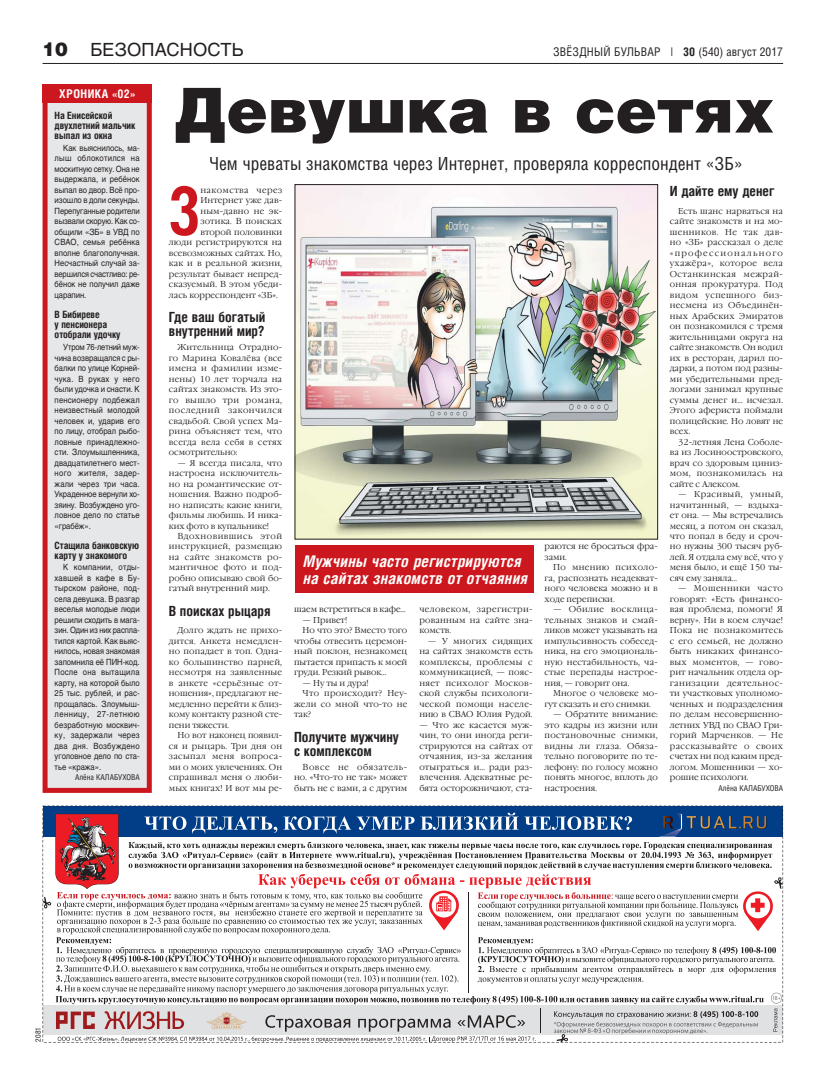
<style>
.page{position:relative;width:820px;height:1078px;background:#fff}
.page>*{position:absolute;margin:0;border:0;box-sizing:border-box;transform-origin:0 0}
.t1{font:700 66.6px "Helios Cond";color:#cc171e;scale:.9 1}
.t2{font:900 62px "Helios";color:#231f20}
.t3{font:18px "Helios Cond";color:#231f20}
.t4{font:18px "Helios";letter-spacing:.01em;color:#231f20}
.t5{font:italic 700 16px/17px "Helios Cond";letter-spacing:.02em;color:#fff}
.t6{font:700 14px/14px "Helios Cond";color:#231f20}
.t7{font:12px "Helios Cond";letter-spacing:.02em;color:#231f20}
.t8{font:700 12px "Helios Cond";letter-spacing:.04em;color:#fff}
.t9{font:700 10px/10px "Helios Cond";letter-spacing:-.01em;color:#231f20}
.t10{font:300 8.5px/10.5px "Garamond C";letter-spacing:.01em;color:#231f20;text-align:justify}
.t11{font:8.5px/10.5px "Helios";letter-spacing:-.005em;color:#231f20;text-align:justify;scale:.9 1}
.t12{font:8.5px/10.5px "Helios";letter-spacing:-.005em;color:#231f20;text-align:justify;scale:.89 1}
.t13{font:300 8.5px "Garamond C";letter-spacing:.03em;color:#231f20}
.t14{font:300 8.5px "Garamond C";letter-spacing:.05em;color:#231f20}
.t15{font:8px "Helios Cond";color:#231f20}
.t16{font:7.5px "Helios Cond";color:#231f20}
.s1{font-weight:900;font-size:19px}
.s2{font-weight:700}
</style>
<div class="page">
<hr style="left:43px;top:63px;width:739px;height:1px;background:#231f20">
<div style="left:45px;top:100px;width:104px;height:690px;background:#e6e7e8"></div>
<div style="left:43px;top:97px;width:109px;height:695px;border:5px solid #cc171e"></div>
<div style="left:43px;top:84px;width:109px;height:19px;background:#cc171e"></div>
<img style="left:297px;top:186px;width:358px;height:351px">
<div style="left:295px;top:545px;width:238px;height:47px;background:#cc171e"></div>
<svg style="left:43px;top:805px;width:739px;height:237px;fill:#023e88"></svg>
<svg style="left:43px;top:812px;width:739px;height:229px"></svg>
<h3 class="t4" style="left:43px;top:43px;width:203px"><span class="s1">10</span> БЕЗОПАСНОСТЬ</h3>
<h3 class="t7" style="left:553px;top:45px;width:231px">ЗВЁЗДНЫЙ БУЛЬВАР | <span class="s2">30</span> (540) август 2017</h3>
<h3 class="t8" style="left:59px;top:89px;width:77px">ХРОНИКА «02»</h3>
<p class="t9" style="left:55px;top:111px;width:82px">На Енисейской двухлетний мальчик выпал из окна</p>
<p class="t11" style="left:55px;top:143px;width:96px;text-indent:9px">Как выяснилось, ма&shy;лыш облокотился на москитную сетку. Она не выдержала, и ребёнок выпал во двор. Всё про&shy;изошло в доли секунды.<br>Перепуганные родители вызвали скорую. Как со&shy;общили «ЗБ» в УВД по СВАО, семья ребёнка вполне благополучная.<br>Несчастный случай за&shy;вершился счастливо: ре&shy;бёнок не получил даже царапин.</p>
<p class="t9" style="left:55px;top:310px;width:67px">В Бибиреве<br>у пенсионера отобрали удочку</p>
<p class="t12" style="left:55px;top:343px;width:97px;text-indent:9px">Утром 76-летний муж&shy;чина возвращался с ры&shy;балки по улице Корней&shy;чука. В руках у него были удочка и снасти. К пенсионеру подбежал неизвестный молодой человек и, ударив его по лицу, отобрал рыбо&shy;ловные принадлежно&shy;сти. Злоумышленника, двадцатилетнего мест&shy;ного жителя, задер&shy;жали через три часа.<br>Украденное вернули хо&shy;зяину. Возбуждено уго&shy;ловное дело по статье «грабёж».</p>
<p class="t9" style="left:55px;top:541px;width:86px">Стащила банковскую карту у знакомого</p>
<p class="t11" style="left:55px;top:563px;width:96px;text-indent:9px">К компании, отды&shy;хавшей в кафе в Бу&shy;тырском районе, под&shy;села девушка. В разгар веселья молодые люди решили сходить в мага&shy;зин. Один из них распла&shy;тился картой. Как выяс&shy;нилось, новая знакомая запомнила её ПИН-код.<br>После она вытащила карту, на которой было 25 тыс. рублей, и рас&shy;прощалась. Злоумыш&shy;ленницу, 27-летнюю безработную москвич&shy;ку, задержали через два дня. Возбуждено уголовное дело по ста&shy;тье «кража».</p>
<p class="t15" style="left:75px;top:772px;width:66px">Алёна КАЛАБУХОВА</p>
<h2 class="t2" style="left:174px;top:88px;width:602px">Девушка в сетях</h2>
<h3 class="t3" style="left:209px;top:153px;width:535px">Чем чреваты знакомства через Интернет, проверяла корреспондент «ЗБ»</h3>
<h1 class="t1" style="left:169px;top:185px;width:37px">З</h1>
<p class="t14" style="left:200px;top:186px;width:83px">накомства через</p>
<p class="t10" style="left:200px;top:195px;width:83px">Интернет уже дав-</p>
<p class="t10" style="left:200px;top:206px;width:83px">ным-давно не эк-</p>
<p class="t10" style="left:200px;top:216px;width:83px">зотика. В поисках</p>
<p class="t10" style="left:200px;top:227px;width:83px">второй половинки</p>
<p class="t10" style="left:169px;top:237px;width:115px">люди регистрируются на</p>
<p class="t10" style="left:169px;top:248px;width:115px">всевозможных сайтах. Но,</p>
<p class="t10" style="left:169px;top:258px;width:115px">как и в реальной жизни,</p>
<p class="t10" style="left:169px;top:269px;width:115px">результат бывает непред-</p>
<p class="t10" style="left:169px;top:279px;width:115px">сказуемый. В этом убеди-</p>
<p class="t10" style="left:169px;top:290px;width:110px">лась корреспондент «ЗБ».</p>
<h3 class="t6" style="left:169px;top:311px;width:98px">Где ваш богатый внутренний мир?</h3>
<p class="t10" style="left:169px;top:342px;width:115px;text-indent:9px">Жительница Отрадно&shy;го Марина Ковалёва (все имена и фамилии изме&shy;нены) 10 лет торчала на сайтах знакомств. Из это&shy;го вышло три романа, последний закончился свадьбой. Свой успех Ма&shy;рина объясняет тем, что всегда вела себя в сетях осмотрительно:</p>
<p class="t10" style="left:169px;top:457px;width:115px;text-indent:9px">— Я всегда писала, что настроена исключитель&shy;но на романтические от&shy;ношения. Важно подроб&shy;но написать: какие книги, фильмы любишь. И ника&shy;ких фото в купальнике!</p>
<p class="t10" style="left:169px;top:531px;width:115px;text-indent:9px">Вдохновившись этой инструкцией, размещаю на сайте знакомств ро&shy;мантичное фото и под&shy;робно описываю свой бо&shy;гатый внутренний мир.</p>
<h3 class="t6" style="left:169px;top:605px;width:103px">В поисках рыцаря</h3>
<p class="t10" style="left:169px;top:625px;width:115px;text-indent:9px">Долго ждать не прихо&shy;дится. Анкета немедлен&shy;но попадает в топ. Одна&shy;ко большинство парней, несмотря на заявленные в анкете «серьёзные от&shy;ношения», предлагают не&shy;медленно перейти к близ&shy;кому контакту разной сте&shy;пени тяжести.</p>
<p class="t10" style="left:169px;top:730px;width:115px;text-indent:9px">Но вот наконец появил&shy;ся и рыцарь. Три дня он засыпал меня вопроса&shy;ми о моих увлечениях. Он спрашивал меня о люби&shy;мых книгах! И вот мы ре-</p>
<h3 class="t5" style="left:303px;top:552px;width:226px">Мужчины часто регистрируются на сайтах знакомств от отчаяния</h3>
<p class="t10" style="left:294px;top:604px;width:113px">шаем встретиться в кафе…</p>
<p class="t10" style="left:302px;top:615px;width:46px">— Привет!</p>
<p class="t10" style="left:302px;top:625px;width:106px">Но что это? Вместо того</p>
<p class="t10" style="left:294px;top:636px;width:115px">чтобы отвесить церемон-</p>
<p class="t10" style="left:294px;top:646px;width:115px">ный поклон, незнакомец</p>
<p class="t10" style="left:294px;top:657px;width:115px">пытается припасть к моей</p>
<p class="t10" style="left:294px;top:667px;width:94px">груди. Резкий рывок…</p>
<p class="t10" style="left:302px;top:678px;width:68px">— Ну ты и дура!</p>
<p class="t13" style="left:302px;top:689px;width:106px">Что происходит? Неу-</p>
<p class="t10" style="left:294px;top:699px;width:115px">жели со мной что-то не</p>
<p class="t10" style="left:294px;top:709px;width:19px">так?</p>
<h3 class="t6" style="left:294px;top:731px;width:106px">Получите мужчину с комплексом</h3>
<p class="t10" style="left:294px;top:761px;width:115px;text-indent:9px">Вовсе не обязатель&shy;но. «Что-то не так» может быть не с вами, а с другим</p>
<p class="t10" style="left:419px;top:604px;width:115px">человеком, зарегистри&shy;рованным на сайте зна&shy;комств.</p>
<p class="t10" style="left:419px;top:636px;width:115px;text-indent:9px">— У многих сидящих на сайтах знакомств есть комплексы, проблемы с коммуникацией, — пояс&shy;няет психолог Москов&shy;ской службы психологи&shy;ческой помощи населе&shy;нию в СВАО Юлия Рудой.</p>
<p class="t10" style="left:419px;top:720px;width:115px">— Что же касается муж&shy;чин, то они иногда реги&shy;стрируются на сайтах от отчаяния, из-за желания отыграться и… ради раз&shy;влечения. Адекватные ре&shy;бята осторожничают, ста-</p>
<p class="t10" style="left:544px;top:541px;width:115px">раются не бросаться фра&shy;зами.</p>
<p class="t10" style="left:544px;top:562px;width:115px;text-indent:9px">По мнению психоло&shy;га, распознать неадекват&shy;ного человека можно и в ходе переписки.</p>
<p class="t10" style="left:544px;top:604px;width:115px;text-indent:9px">— Обилие восклица&shy;тельных знаков и смай&shy;ликов может указывать на импульсивность собесед&shy;ника, на его эмоциональ&shy;ную нестабильность, ча&shy;стые перепады настрое&shy;ния, — говорит она.</p>
<p class="t10" style="left:544px;top:688px;width:115px;text-indent:9px">Многое о человеке мо&shy;гут сказать и его снимки.</p>
<p class="t10" style="left:544px;top:709px;width:115px;text-indent:9px">— Обратите внимание: это кадры из жизни или постановочные снимки, видны ли глаза. Обяза&shy;тельно поговорите по те&shy;лефону: по голосу можно понять многое, вплоть до настроения.</p>
<h3 class="t6" style="left:669px;top:186px;width:106px">И дайте ему денег</h3>
<p class="t10" style="left:669px;top:206px;width:115px;text-indent:9px">Есть шанс нарваться на сайте знакомств и на мо&shy;шенников. Не так дав&shy;но «ЗБ» рассказал о деле «профессионального ухажёра», которое вела Останкинская межрай&shy;онная прокуратура. Под видом успешного биз&shy;несмена из Объединён&shy;ных Арабских Эмиратов он познакомился с тремя жительницами округа на сайте знакомств. Он водил их в ресторан, дарил по&shy;дарки, а потом под разны&shy;ми убедительными пред&shy;логами занимал крупные суммы денег и… исчезал.<br>Этого афериста поймали полицейские. Но ловят не всех.</p>
<p class="t10" style="left:669px;top:436px;width:115px;text-indent:9px">32-летняя Лена Соболе&shy;ва из Лосиноостровского, врач со здоровым циниз&shy;мом, познакомилась на сайте с Алексом.</p>
<p class="t10" style="left:669px;top:489px;width:115px;text-indent:9px">— Красивый, умный, начитанный, — вздыха&shy;ет она. — Мы встречались месяц, а потом он сказал, что попал в беду и сроч&shy;но нужны 300 тысяч руб&shy;лей. Я отдала ему всё, что у меня было, и ещё 150 ты&shy;сяч ему заняла…</p>
<p class="t10" style="left:669px;top:583px;width:115px;text-indent:9px">— Мошенники часто говорят: «Есть финансо&shy;вая проблема, помоги! Я верну». Ни в коем случае!<br>Пока не познакомитесь с его семьей, не должно быть никаких финансо&shy;вых моментов, — гово&shy;рит начальник отдела ор&shy;ганизации деятельнос&shy;ти участковых уполномо&shy;ченных и подразделения по делам несовершенно&shy;летних УВД по СВАО Гри&shy;горий Марченков. — Не рассказывайте о своих счетах ни под каким пред&shy;логом. Мошенники — хо&shy;рошие психологи.</p>
<p class="t15" style="left:718px;top:783px;width:66px">Алёна КАЛАБУХОВА</p>
<p class="t16" style="left:34px;top:1041px;width:16px;rotate:-90deg">2081</p>
</div>
